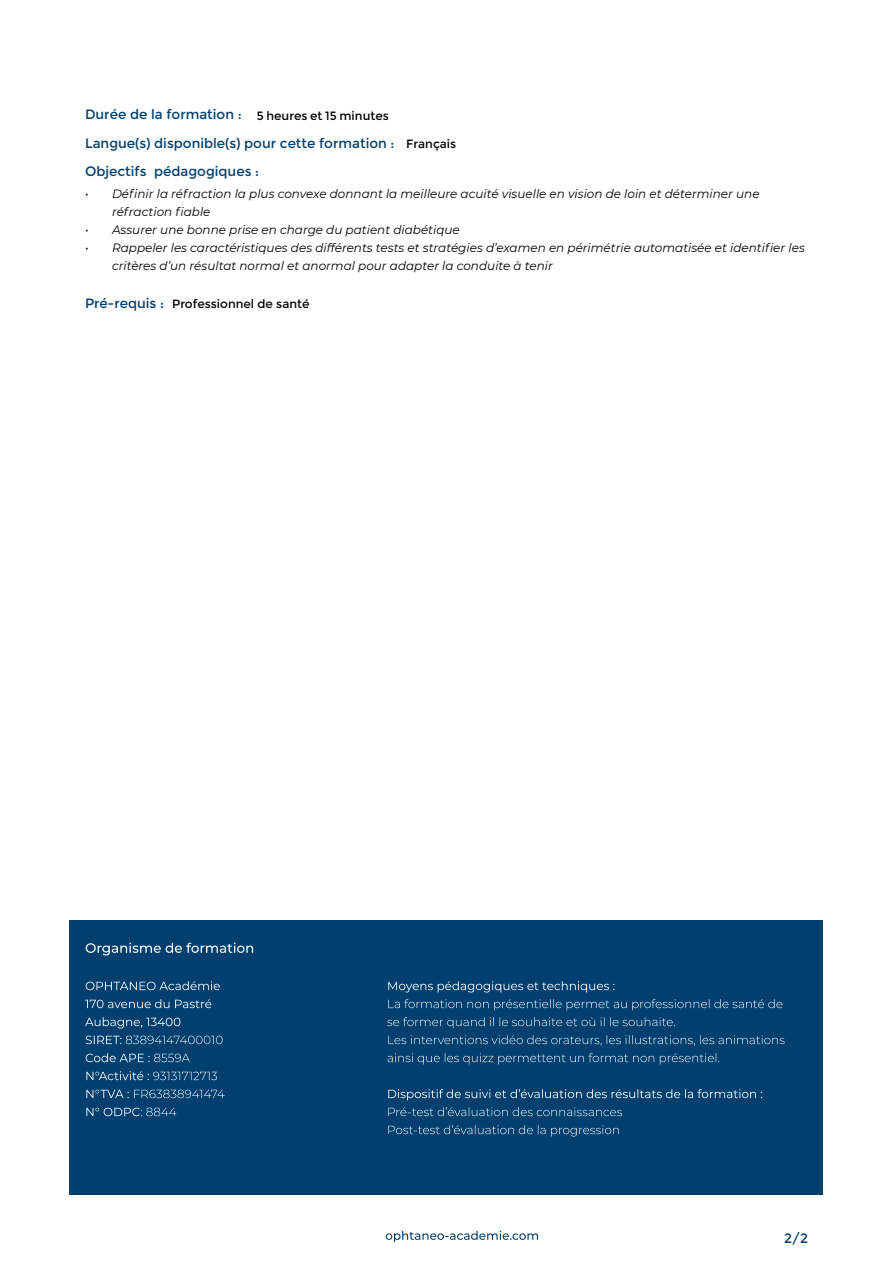
<style>
.page{position:relative;width:893px;height:1263px;background:#fff}
.page>*{position:absolute;margin:0;border:0;box-sizing:border-box;transform-origin:0 0}
.t1{font:13.5px "Montserrat";color:#003f6e}
.t2{font:italic 12px/18px "Montserrat";color:#000}
.t3{font:12px "Montserrat";color:#000}
</style>
<div class="page">
<div style="left:70px;top:921px;width:753px;height:274px;background:#003f6e"></div>
<svg style="left:86px;top:942px;width:167px;height:13px"></svg>
<svg style="left:86px;top:1108px;width:90px;height:8px"></svg>
<svg style="left:86px;top:1090px;width:139px;height:8px"></svg>
<svg style="left:86px;top:1071px;width:131px;height:9px"></svg>
<svg style="left:86px;top:1053px;width:104px;height:9px"></svg>
<svg style="left:86px;top:1036px;width:136px;height:8px"></svg>
<svg style="left:85px;top:1017px;width:95px;height:11px"></svg>
<svg style="left:85px;top:999px;width:126px;height:9px"></svg>
<svg style="left:86px;top:981px;width:134px;height:9px"></svg>
<svg style="left:388px;top:1125px;width:231px;height:11px"></svg>
<svg style="left:388px;top:1107px;width:234px;height:9px"></svg>
<svg style="left:388px;top:1089px;width:374px;height:11px"></svg>
<svg style="left:388px;top:1053px;width:331px;height:11px"></svg>
<svg style="left:388px;top:1035px;width:396px;height:11px"></svg>
<svg style="left:387px;top:1017px;width:288px;height:11px"></svg>
<svg style="left:388px;top:999px;width:394px;height:11px"></svg>
<svg style="left:388px;top:981px;width:226px;height:11px"></svg>
<svg style="left:386px;top:1231px;width:152px;height:11px"></svg>
<p class="t1" style="left:85px;top:107px;width:158px">Durée de la formation :</p>
<p class="t1" style="left:85px;top:136px;width:311px">Langue(s) disponible(s) pour cette formation :</p>
<p class="t1" style="left:85px;top:164px;width:176px">Objectifs pédagogiques :</p>
<p class="t2" style="left:112px;top:184px;width:649px;text-indent:-27px">• Définir la réfraction la plus convexe donnant la meilleure acuité visuelle en vision de loin et déterminer une réfraction fiable</p>
<p class="t2" style="left:85px;top:220px;width:376px">• Assurer une bonne prise en charge du patient diabétique</p>
<p class="t2" style="left:112px;top:238px;width:694px;text-indent:-27px">• Rappeler les caractéristiques des différents tests et stratégies d’examen en périmétrie automatisée et identifier les critères d’un résultat normal et anormal pour adapter la conduite à tenir</p>
<p class="t1" style="left:85px;top:296px;width:81px">Pré-requis :</p>
<p class="t3" style="left:172px;top:297px;width:139px">Professionnel de santé</p>
<p class="t3" style="left:257px;top:109px;width:134px">5 heures et 15 minutes</p>
<p class="t3" style="left:406px;top:137px;width:52px">Français</p>
<p class="t1" style="left:784px;top:1230px;width:25px">2/2</p>
</div>
